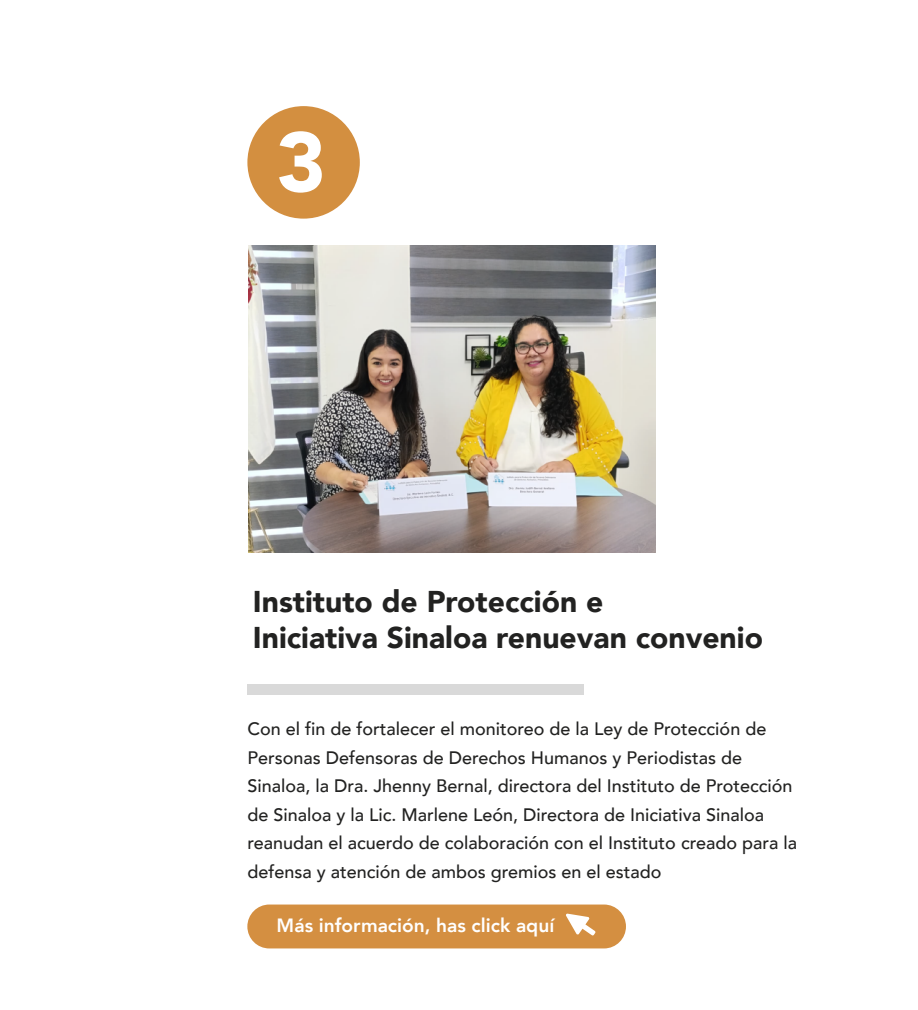
<style>
.page{position:relative;width:918px;height:1010px;background:#fff}
.page>*{position:absolute;margin:0;border:0;box-sizing:border-box;transform-origin:0 0}
.t1{font:900 83.85px "Avenir";color:#fff}
.t2{font:900 30px/36px "Avenir";color:#222221}
.t3{font:800 19.2px "Avenir";color:#fff}
.t4{font:500 18px/28.5px "Avenir";color:#222221}
</style>
<div class="page">
<div style="left:247px;top:684px;width:337px;height:10px;background:#d9d9d9"></div>
<div style="left:247px;top:106px;width:113px;height:112px;background:#d38f40;border-radius:50%"></div>
<div style="left:247px;top:904px;width:379px;height:44px;background:#d48f41;border-radius:22px"></div>
<svg style="left:566px;top:913px;width:30px;height:22px"></svg>
<img style="left:248px;top:246px;width:408px;height:306px">
<h1 class="t1" style="left:276px;top:90px;width:51px">3</h1>
<h2 class="t2" style="left:253px;top:582px;width:512px">Instituto de Protección e<br>Iniciativa Sinaloa renuevan convenio</h2>
<p class="t4" style="left:247px;top:713px;width:551px">Con el fin de fortalecer el monitoreo de la Ley de Protección de Personas Defensoras de Derechos Humanos y Periodistas de Sinaloa, la Dra. Jhenny Bernal, directora del Instituto de Protección de Sinaloa y la Lic. Marlene León, Directora de Iniciativa Sinaloa reanudan el acuerdo de colaboración con el Instituto creado para la defensa y atención de ambos gremios en el estado</p>
<p class="t3" style="left:277px;top:909px;width:279px">Más información, has click aquí</p>
</div>
